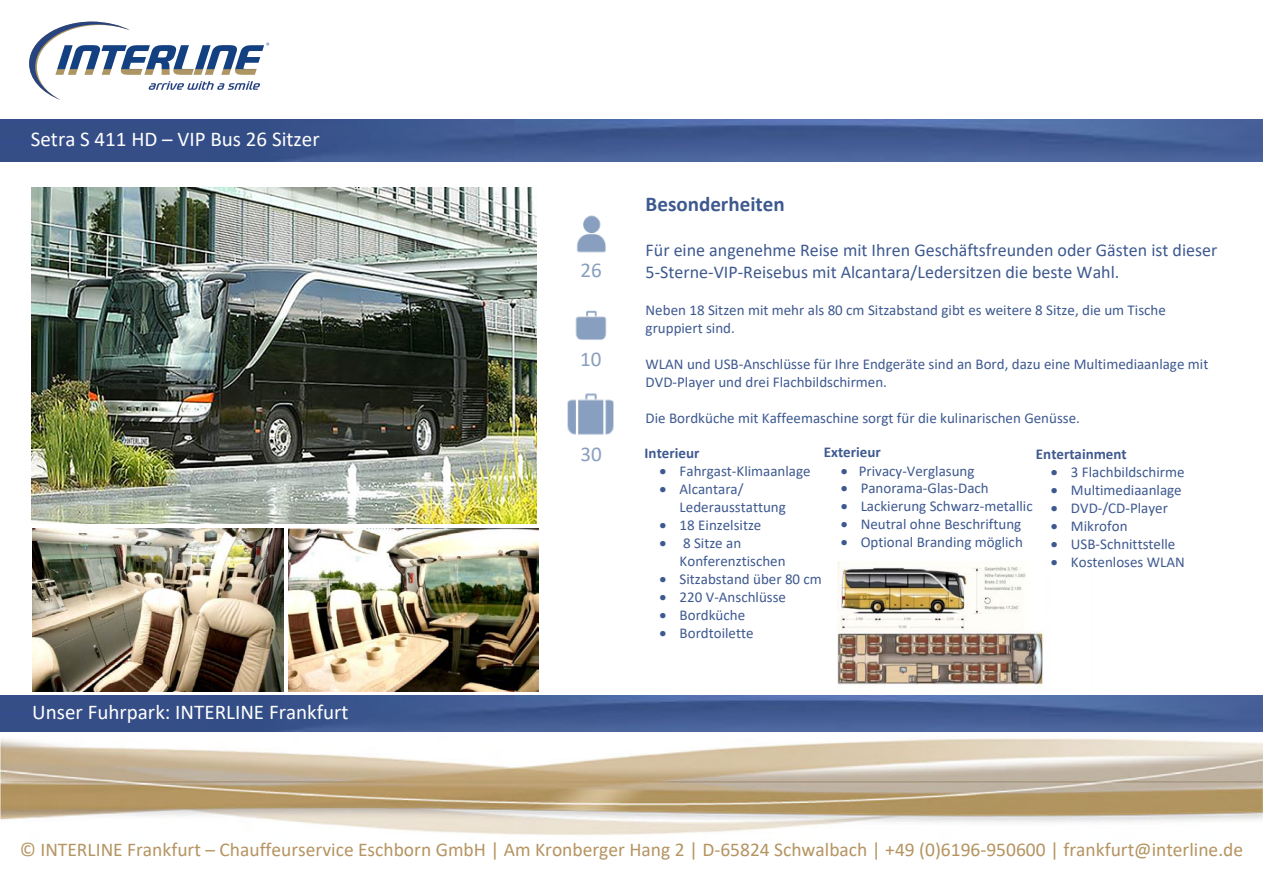
<style>
.page{position:relative;width:1263px;height:893px;background:#fff}
.page>*{position:absolute;margin:0;border:0;box-sizing:border-box;transform-origin:0 0}
.t1{font:21px "Calibri";color:#fff}
.t2{font:700 21px "Calibri";color:#3e5990}
.t3{font:21px "Calibri";color:#899fbf}
.t4{font:19.5px "Calibri";color:#b59461}
.t5{font:18px/21.6px "Calibri";color:#3e5990}
.t6{font:15px/18px "Calibri";color:#3e5990}
.t7{font:700 15px "Calibri";color:#3e5990}
</style>
<div class="page">
<img style="left:0;top:731px;width:1263px;height:104px">
<img style="left:0;top:119px;width:1263px;height:43px">
<img style="left:576px;top:215px;width:30px;height:38px">
<img style="left:575px;top:310px;width:32px;height:30px">
<img style="left:567px;top:393px;width:47px;height:42px">
<svg style="left:29px;top:22px;width:240px;height:78px"></svg>
<img style="left:32px;top:188px;width:504px;height:336px">
<img style="left:0;top:696px;width:1263px;height:35px">
<img style="left:33px;top:528px;width:251px;height:164px">
<img style="left:288px;top:528px;width:251px;height:164px">
<img style="left:837px;top:562px;width:207px;height:125px">
<h1 class="t1" style="left:31px;top:124px;width:290px">Setra S 411 HD – VIP Bus 26 Sitzer</h1>
<h1 class="t1" style="left:32px;top:697px;width:318px">Unser Fuhrpark: INTERLINE Frankfurt</h1>
<h1 class="t3" style="left:581px;top:255px;width:23px">26</h1>
<h1 class="t3" style="left:580px;top:344px;width:23px">10</h1>
<h1 class="t3" style="left:581px;top:439px;width:23px">30</h1>
<h1 class="t2" style="left:646px;top:190px;width:141px">Besonderheiten</h1>
<p class="t5" style="left:646px;top:239px;width:573px">Für eine angenehme Reise mit Ihren Geschäftsfreunden oder Gästen ist dieser<br>5-Sterne-VIP-Reisebus mit Alcantara/Ledersitzen die beste Wahl.</p>
<p class="t6" style="left:646px;top:301px;width:522px">Neben 18 Sitzen mit mehr als 80 cm Sitzabstand gibt es weitere 8 Sitze, die um Tische gruppiert sind.</p>
<p class="t6" style="left:646px;top:355px;width:564px">WLAN und USB-Anschlüsse für Ihre Endgeräte sind an Bord, dazu eine Multimediaanlage mit<br>DVD-Player und drei Flachbildschirmen.</p>
<p class="t6" style="left:646px;top:409px;width:436px">Die Bordküche mit Kaffeemaschine sorgt für die kulinarischen Genüsse.</p>
<p class="t7" style="left:824px;top:442px;width:58px">Exterieur</p>
<p class="t6" style="left:841px;top:461px;width:135px">• Privacy-Verglasung</p>
<p class="t6" style="left:841px;top:479px;width:150px">• Panorama-Glas-Dach</p>
<p class="t6" style="left:841px;top:497px;width:194px">• Lackierung Schwarz-metallic</p>
<p class="t6" style="left:841px;top:515px;width:182px">• Neutral ohne Beschriftung</p>
<p class="t6" style="left:841px;top:533px;width:184px">• Optional Branding möglich</p>
<p class="t7" style="left:645px;top:442px;width:56px">Interieur</p>
<p class="t6" style="left:660px;top:461px;width:152px">• Fahrgast-Klimaanlage</p>
<p class="t6" style="left:680px;top:479px;width:108px;text-indent:-20px">• Alcantara/<br>Lederausstattung</p>
<p class="t6" style="left:660px;top:515px;width:103px">• 18 Einzelsitze</p>
<p class="t6" style="left:680px;top:533px;width:108px;text-indent:-20px">• 8 Sitze an<br>Konferenztischen</p>
<p class="t6" style="left:660px;top:569px;width:164px">• Sitzabstand über 80 cm</p>
<p class="t6" style="left:660px;top:587px;width:128px">• 220 V-Anschlüsse</p>
<p class="t6" style="left:660px;top:605px;width:87px">• Bordküche</p>
<p class="t6" style="left:660px;top:623px;width:95px">• Bordtoilette</p>
<p class="t7" style="left:1036px;top:443px;width:92px">Entertainment</p>
<p class="t6" style="left:1051px;top:462px;width:135px">• 3 Flachbildschirme</p>
<p class="t6" style="left:1051px;top:480px;width:132px">• Multimediaanlage</p>
<p class="t6" style="left:1051px;top:498px;width:119px">• DVD-/CD-Player</p>
<p class="t6" style="left:1051px;top:516px;width:78px">• Mikrofon</p>
<p class="t6" style="left:1051px;top:534px;width:126px">• USB-Schnittstelle</p>
<p class="t6" style="left:1051px;top:552px;width:135px">• Kostenloses WLAN</p>
<h2 class="t4" style="left:20px;top:835px;width:1225px">© INTERLINE Frankfurt – Chauffeurservice Eschborn GmbH | Am Kronberger Hang 2 | D-65824 Schwalbach | +49 (0)6196-950600 | frankfurt@interline.de</h2>
</div>
